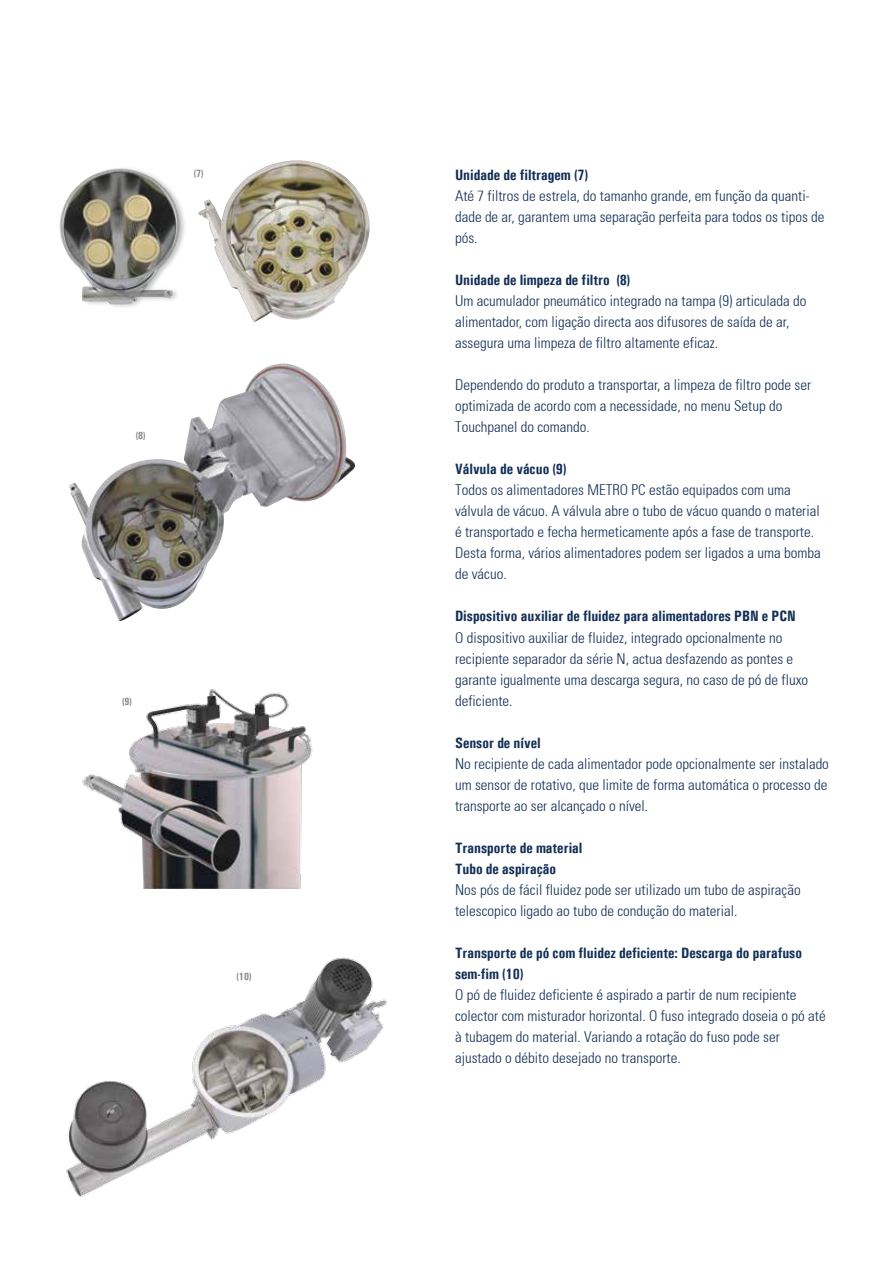
<style>
.page{position:relative;width:893px;height:1263px;background:#fff}
.page>*{position:absolute;margin:0;border:0;box-sizing:border-box;transform-origin:0 0}
.t1{font:300 condensed 15px/21px "Univers";color:#132f55}
.t2{font:700 15px/21px "Univers Condensed";color:#132f55}
.t3{font:700 10.5px "Univers Condensed";color:#878787}
</style>
<div class="page">
<img style="left:66px;top:957px;width:322px;height:241px">
<img style="left:69px;top:364px;width:287px;height:258px">
<img style="left:82px;top:689px;width:231px;height:200px">
<img style="left:59px;top:168px;width:126px;height:139px">
<img style="left:198px;top:160px;width:172px;height:162px">
<p class="t3" style="left:136px;top:428px;width:11px">(8)</p>
<p class="t3" style="left:122px;top:695px;width:11px">(9)</p>
<p class="t3" style="left:194px;top:167px;width:11px">(7)</p>
<p class="t2" style="left:455px;top:165px;width:134px">Unidade de filtragem (7)</p>
<p class="t1" style="left:455px;top:185px;width:371px">Até 7 filtros de estrela, do tamanho grande, em função da quanti&shy;dade de ar, garantem uma separação perfeita para todos os tipos de pós.</p>
<p class="t2" style="left:455px;top:270px;width:177px">Unidade de limpeza de filtro (8)</p>
<p class="t1" style="left:455px;top:290px;width:353px">Um acumulador pneumático integrado na tampa (9) articulada do alimentador, com ligação directa aos difusores de saída de ar, assegura uma limpeza de filtro altamente eficaz.</p>
<p class="t1" style="left:455px;top:374px;width:358px">Dependendo do produto a transportar, a limpeza de filtro pode ser optimizada de acordo com a necessidade, no menu Setup do<br>Touchpanel do comando.</p>
<p class="t2" style="left:455px;top:459px;width:113px">Válvula de vácuo (9)</p>
<p class="t1" style="left:455px;top:479px;width:367px">Todos os alimentadores METRO PC estão equipados com uma válvula de vácuo. A válvula abre o tubo de vácuo quando o material é transportado e fecha hermeticamente após a fase de transporte.<br>Desta forma, vários alimentadores podem ser ligados a uma bomba de vácuo.</p>
<p class="t2" style="left:455px;top:606px;width:342px">Dispositivo auxiliar de fluidez para alimentadores PBN e PCN</p>
<p class="t1" style="left:455px;top:626px;width:355px">O dispositivo auxiliar de fluidez, integrado opcionalmente no recipiente separador da série N, actua desfazendo as pontes e garante igualmente uma descarga segura, no caso de pó de fluxo deficiente.</p>
<p class="t2" style="left:455px;top:732px;width:87px">Sensor de nível</p>
<p class="t1" style="left:455px;top:752px;width:375px;text-align:justify">No recipiente de cada alimentador pode opcionalmente ser instalado um sensor de rotativo, que limite de forma automática o processo de transporte ao ser alcançado o nível.</p>
<p class="t2" style="left:455px;top:837px;width:129px">Transporte de material<br>Tubo de aspiração</p>
<p class="t1" style="left:455px;top:878px;width:347px">Nos pós de fácil fluidez pode ser utilizado um tubo de aspiração telescopico ligado ao tubo de condução do material.</p>
<p class="t2" style="left:455px;top:942px;width:348px">Transporte de pó com fluidez deficiente: Descarga do parafuso sem-fim (10)</p>
<p class="t1" style="left:455px;top:983px;width:372px">O pó de fluidez deficiente é aspirado a partir de num recipiente colector com misturador horizontal. O fuso integrado doseia o pó até à tubagem do material. Variando a rotação do fuso pode ser ajustado o débito desejado no transporte.</p>
<p class="t3" style="left:237px;top:970px;width:16px">(10)</p>
</div>
